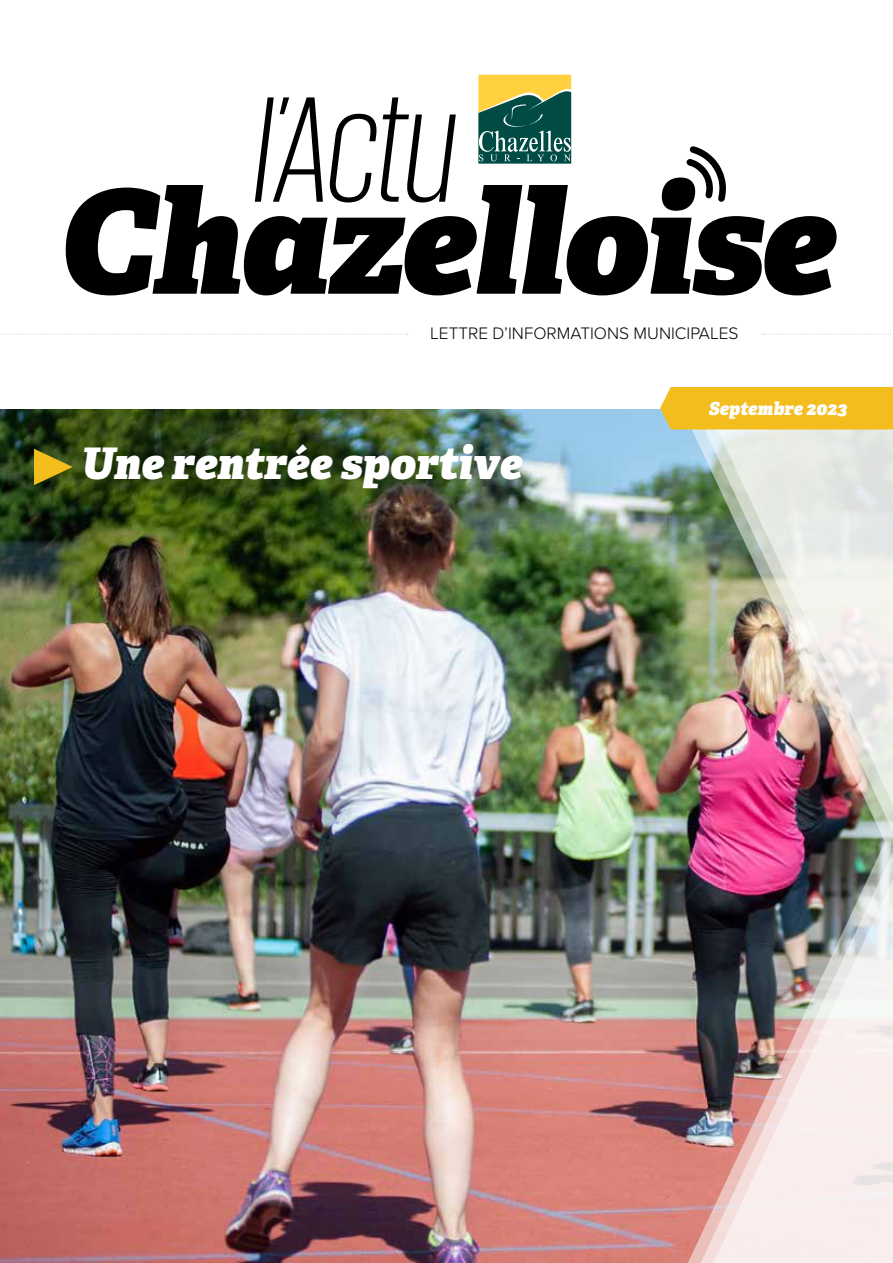
<style>
.page{position:relative;width:893px;height:1263px;background:#fff}
.page>*{position:absolute;margin:0;border:0;box-sizing:border-box;transform-origin:0 0}
.t1{font:300 153.75px "Giorgio Sans";color:#000}
.t2{font:italic 800 144px "Adelle";letter-spacing:-.025em;color:#000}
.t3{font:italic 800 43.5px "Adelle";color:#fff}
.t4{font:italic 800 18px "Adelle";color:#fff}
.t5{font:300 17.25px "Proxima Nova";color:#000}
</style>
<div class="page">
<img style="left:0;top:409px;width:682px;height:854px">
<img style="left:682px;top:429px;width:13px;height:834px">
<img style="left:695px;top:429px;width:12px;height:834px">
<img style="left:707px;top:429px;width:186px;height:834px">
<div style="left:660px;top:387px;width:233px;height:42px;background:#f3bd1e"></div>
<svg style="left:686px;top:146px;width:40px;height:56px"></svg>
<svg style="left:1px;top:334px;width:407px;height:1px"></svg>
<svg style="left:762px;top:334px;width:130px;height:1px"></svg>
<svg style="left:478px;top:75px;width:93px;height:89px;background:#5f8258"></svg>
<svg style="left:34px;top:449px;width:39px;height:36px"></svg>
<h1 class="t1" style="left:250px;top:76px;width:218px">l’Actu</h1>
<h2 class="t2" style="left:58px;top:148px;width:779px">Chazelloise</h2>
<p class="t5" style="left:430px;top:320px;width:310px">LETTRE D’INFORMATIONS MUNICIPALES</p>
<h3 class="t3" style="left:81px;top:435px;width:443px">Une rentrée sportive</h3>
<p class="t4" style="left:708px;top:397px;width:140px">Septembre 2023</p>
</div>
